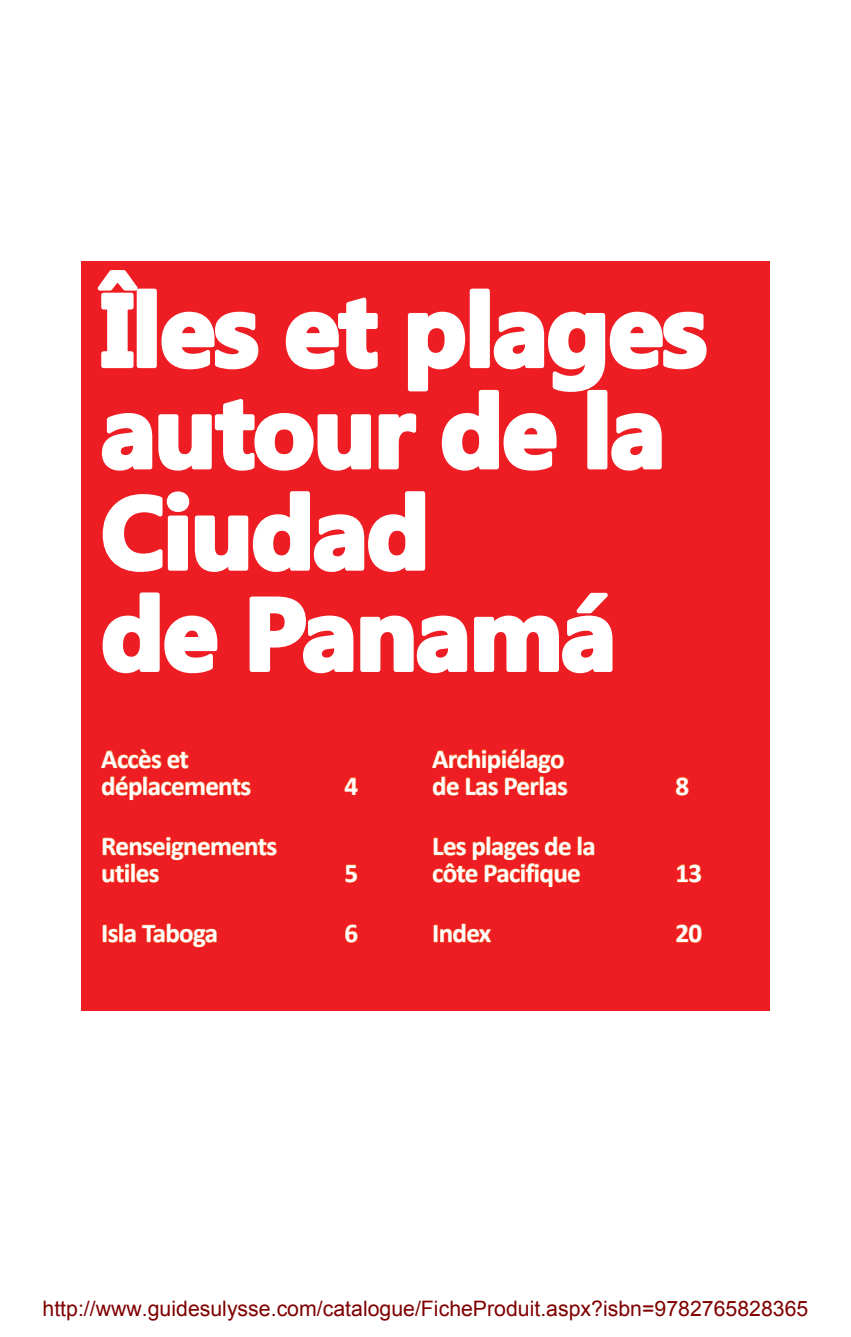
<style>
.page{position:relative;width:851px;height:1337px;background:#fff}
.page>*{position:absolute;margin:0;border:0;box-sizing:border-box;transform-origin:0 0}
.t1{font:700 101.25px/101.2px "Segoe UI";letter-spacing:-.01em;color:#fff}
.t2{font:700 27px/27px "Calibri";letter-spacing:-.025em;color:#fff}
.t3{font:21.38px "Arial";color:#800000}
</style>
<div class="page">
<div style="left:81px;top:262px;width:689px;height:749px;background:#ee1d23"></div>
<svg style="left:97px;top:270px;width:610px;height:201px"></svg>
<svg style="left:102px;top:491px;width:324px;height:81px"></svg>
<svg style="left:102px;top:592px;width:116px;height:82px"></svg>
<svg style="left:249px;top:592px;width:364px;height:82px"></svg>
<svg style="left:101px;top:748px;width:150px;height:52px"></svg>
<svg style="left:344px;top:777px;width:14px;height:18px"></svg>
<svg style="left:102px;top:836px;width:175px;height:47px"></svg>
<svg style="left:345px;top:864px;width:13px;height:19px"></svg>
<svg style="left:102px;top:923px;width:115px;height:25px"></svg>
<svg style="left:345px;top:924px;width:13px;height:19px"></svg>
<svg style="left:432px;top:748px;width:136px;height:48px"></svg>
<svg style="left:675px;top:776px;width:14px;height:20px"></svg>
<svg style="left:432px;top:836px;width:163px;height:51px"></svg>
<svg style="left:677px;top:864px;width:25px;height:19px"></svg>
<svg style="left:433px;top:923px;width:59px;height:20px"></svg>
<svg style="left:676px;top:924px;width:26px;height:19px"></svg>
<h1 class="t1" style="left:101px;top:274px;width:607px">Îles et plages autour de la<br>Ciudad<br>de Panamá</h1>
<p class="t2" style="left:101px;top:745px;width:151px">Accès et déplacements</p>
<p class="t2" style="left:344px;top:772px;width:15px">4</p>
<p class="t2" style="left:432px;top:745px;width:137px">Archipiélago de Las Perlas</p>
<p class="t2" style="left:675px;top:772px;width:15px">8</p>
<p class="t2" style="left:101px;top:832px;width:177px">Renseignements utiles</p>
<p class="t2" style="left:344px;top:859px;width:15px">5</p>
<p class="t2" style="left:432px;top:832px;width:165px">Les plages de la côte Pacifique</p>
<p class="t2" style="left:675px;top:859px;width:28px">13</p>
<p class="t2" style="left:101px;top:919px;width:118px">Isla Taboga</p>
<p class="t2" style="left:344px;top:919px;width:15px">6</p>
<p class="t2" style="left:432px;top:919px;width:61px">Index</p>
<p class="t2" style="left:675px;top:919px;width:28px">20</p>
<p class="t3" style="left:43px;top:1294px;width:767px">http://www.guidesulysse.com/catalogue/FicheProduit.aspx?isbn=9782765828365</p>
</div>
